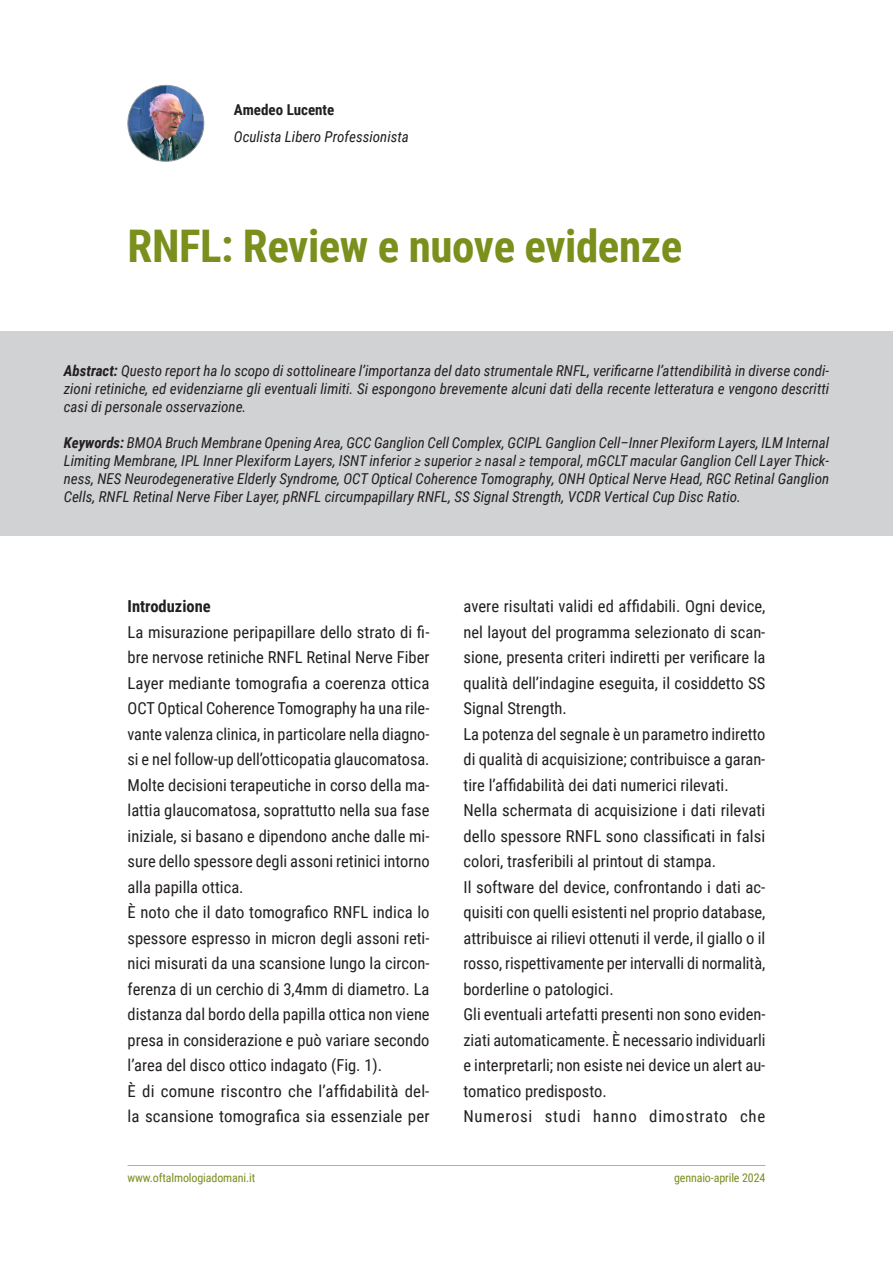
<style>
.page{position:relative;width:893px;height:1263px;background:#fff}
.page>*{position:absolute;margin:0;border:0;box-sizing:border-box;transform-origin:0 0}
.t1{font:700 45px "Roboto Condensed";letter-spacing:-.01em;color:#7a8f1c}
.t2{font:16.5px/25.5px "Roboto Condensed";color:#231f20}
.t3{font:700 16.5px "Roboto Condensed";color:#231f20}
.t4{font:italic 15px/18px "Roboto Condensed";color:#231f20;text-align:justify}
.t5{font:700 15px "Roboto Condensed";color:#231f20}
.t6{font:12px "Roboto Condensed";letter-spacing:-.01em;color:#7a8f1c}
.s1{font-weight:700}
</style>
<div class="page">
<hr style="left:128px;top:1165px;width:637px;height:1px;background:#7a8f1c">
<div style="left:0;top:332px;width:893px;height:204px;background:#d1d2d4"></div>
<img style="left:128px;top:85px;width:76px;height:76px;border-radius:38px">
<div style="left:128px;top:85px;width:76px;height:77px;border:1px solid #939598;border-radius:50%"></div>
<p class="t5" style="left:234px;top:100px;width:102px">Amedeo Lucente</p>
<p class="t4" style="left:234px;top:127px;width:176px">Oculista Libero Professionista</p>
<h1 class="t1" style="left:128px;top:214px;width:556px">RNFL: Review e nuove evidenze</h1>
<p class="t4" style="left:64px;top:361px;width:767px"><span class="s1">Abstract:</span> Questo report ha lo scopo di sottolineare l’importanza del dato strumentale RNFL, verificarne l’attendibilità in diverse condi&shy;zioni retiniche, ed evidenziarne gli eventuali limiti. Si espongono brevemente alcuni dati della recente letteratura e vengono descritti casi di personale osservazione.</p>
<p class="t4" style="left:64px;top:433px;width:767px"><span class="s1">Keywords:</span> BMOA Bruch Membrane Opening Area, GCC Ganglion Cell Complex, GCIPL Ganglion Cell–Inner Plexiform Layers, ILM Internal Limiting Membrane, IPL Inner Plexiform Layers, ISNT inferior ≥ superior ≥ nasal ≥ temporal, mGCLT macular Ganglion Cell Layer Thick&shy;ness, NES Neurodegenerative Elderly Syndrome, OCT Optical Coherence Tomography, ONH Optical Nerve Head, RGC Retinal Ganglion Cells, RNFL Retinal Nerve Fiber Layer, pRNFL circumpapillary RNFL, SS Signal Strength, VCDR Vertical Cup Disc Ratio.</p>
<p class="t3" style="left:128px;top:595px;width:85px">Introduzione</p>
<p class="t2" style="left:128px;top:618px;width:304px">La misurazione peripapillare dello strato di fi&shy;bre nervose retiniche RNFL Retinal Nerve Fiber Layer mediante tomografia a coerenza ottica OCT Optical Coherence Tomography ha una rile&shy;vante valenza clinica, in particolare nella diagno&shy;si e nel follow-up dell’otticopatia glaucomatosa.<br>Molte decisioni terapeutiche in corso della ma&shy;lattia glaucomatosa, soprattutto nella sua fase iniziale, si basano e dipendono anche dalle mi&shy;sure dello spessore degli assoni retinici intorno alla papilla ottica.<br>È noto che il dato tomografico RNFL indica lo spessore espresso in micron degli assoni reti&shy;nici misurati da una scansione lungo la circon&shy;ferenza di un cerchio di 3,4mm di diametro. La distanza dal bordo della papilla ottica non viene presa in considerazione e può variare secondo l’area del disco ottico indagato (Fig. 1).<br>È di comune riscontro che l’affidabilità del&shy;la scansione tomografica sia essenziale per</p>
<p class="t2" style="left:463px;top:593px;width:304px">avere risultati validi ed affidabili. Ogni device, nel layout del programma selezionato di scan&shy;sione, presenta criteri indiretti per verificare la qualità dell’indagine eseguita, il cosiddetto SS Signal Strength.<br>La potenza del segnale è un parametro indiretto di qualità di acquisizione; contribuisce a garan&shy;tire l’affidabilità dei dati numerici rilevati.<br>Nella schermata di acquisizione i dati rilevati dello spessore RNFL sono classificati in falsi colori, trasferibili al printout di stampa.<br>Il software del device, confrontando i dati ac&shy;quisiti con quelli esistenti nel proprio database, attribuisce ai rilievi ottenuti il verde, il giallo o il rosso, rispettivamente per intervalli di normalità, borderline o patologici.<br>Gli eventuali artefatti presenti non sono eviden&shy;ziati automaticamente. È necessario individuarli e interpretarli; non esiste nei device un alert au&shy;tomatico predisposto.<br>Numerosi studi hanno dimostrato che</p>
<p class="t6" style="left:128px;top:1169px;width:129px">www.oftalmologiadomani.it</p>
<p class="t6" style="left:674px;top:1169px;width:93px">gennaio-aprile 2024</p>
</div>
